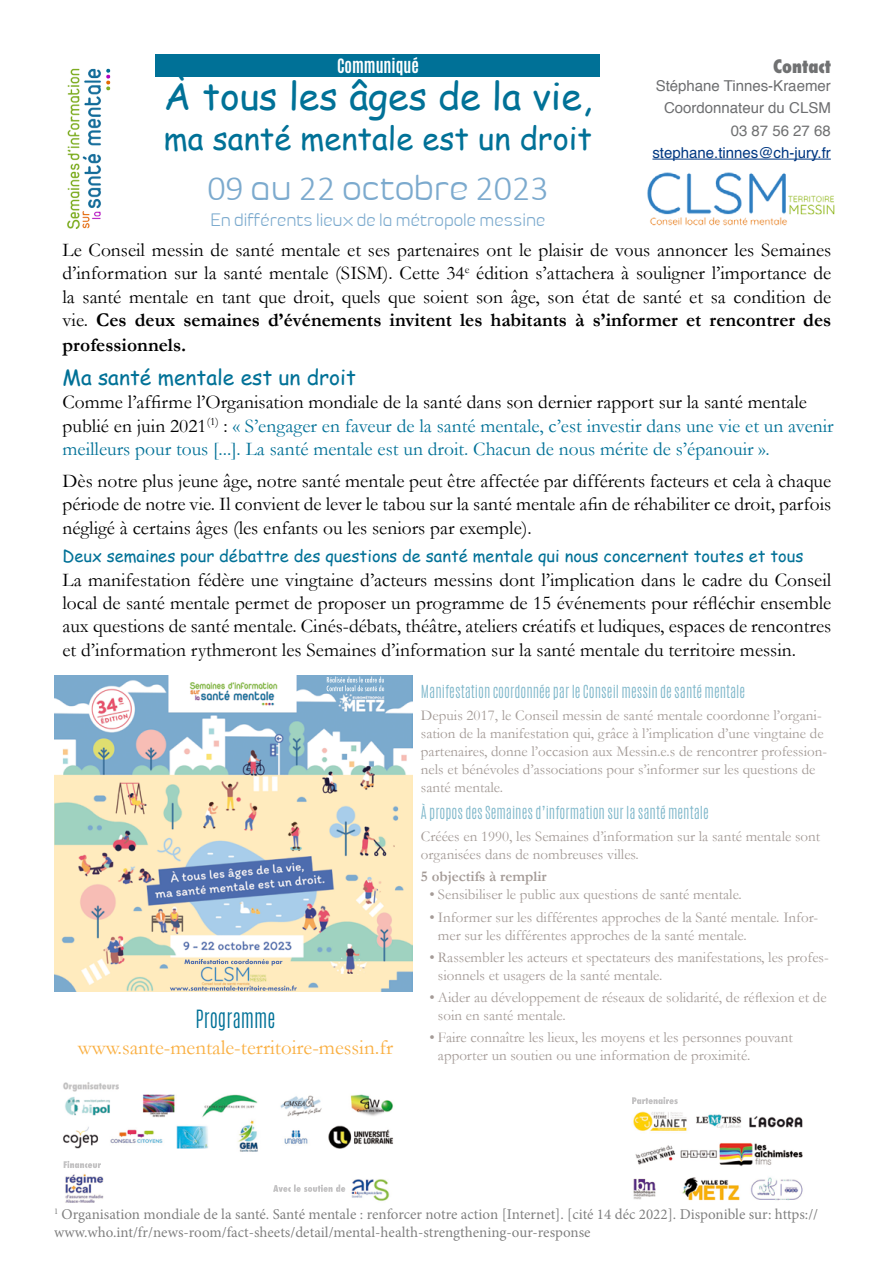
<style>
.page{position:relative;width:893px;height:1263px;background:#fff}
.page>*{position:absolute;margin:0;border:0;box-sizing:border-box;transform-origin:0 0}
.t1{font:37.5px "Comic Sans MS";color:#007197}
.t2{font:300 36px "Byom";color:#7caace}
.t3{font:31.5px "Comic Sans MS";color:#007197}
.t4{font:21px "Garamond";color:#faaf41}
.t5{font:21px "Comic Sans MS";color:#007197}
.t6{font:300 21px "Antonio";color:#007197;scale:.95 1}
.t7{font:19.5px/23.4px "Garamond";color:#000;text-align:justify}
.t8{font:19.5px/23.4px "Garamond";color:#007197}
.t9{font:700 19.5px "Garamond";color:#000}
.t10{font:300 18px "Byom";color:#7caace;scale:.96 1}
.t11{font:800 condensed 18px "Futura";color:#707172}
.t12{font:16.5px "Comic Sans MS";color:#007197}
.t13{font:700 16.5px "Antonio";color:#fff}
.t14{font:15px/18px "Garamond";color:#a49b97}
.t15{font:15px/18px "Minion Pro";color:#000}
.t16{font:300 15px "Antonio";color:#80b8cb;scale:.95 1}
.t17{font:15px/22.2px "Helvetica";color:#6d6e70;text-align:center}
.t18{font:15px "Helvetica";color:#003882}
.t19{font:700 15px "Garamond";color:#a49b97}
.t20{font:15px "Helvetica";color:#707172}
.s1{font-family:"Calibri"}
.s2{font-weight:700}
.s3{color:#000}
</style>
<div class="page">
<div style="left:156px;top:54px;width:444px;height:23px;background:#007197"></div>
<hr style="left:652px;top:159px;width:179px;height:1px;background:#003882">
<img style="left:63px;top:1082px;width:330px;height:121px">
<img style="left:54px;top:675px;width:359px;height:317px">
<img style="left:632px;top:1097px;width:171px;height:104px">
<img style="left:67px;top:68px;width:44px;height:161px">
<img style="left:647px;top:172px;width:188px;height:54px">
<p class="t13" style="left:337px;top:53px;width:83px">COMMUNIQUÉ</p>
<h1 class="t1" style="left:164px;top:69px;width:430px">À tous les âges de la vie,</h1>
<h3 class="t3" style="left:164px;top:115px;width:430px">ma santé mentale est un droit</h3>
<h2 class="t2" style="left:207px;top:167px;width:343px"><span class="s1">09</span> au <span class="s1">22</span> octobre <span class="s1">2023</span></h2>
<p class="t10" style="left:210px;top:209px;width:350px">En différents lieux de la métropole messine</p>
<p class="t11" style="left:773px;top:54px;width:59px">Contact</p>
<p class="t17" style="left:656px;top:75px;width:177px">Stéphane Tinnes-Kraemer<br>Coordonnateur du CLSM</p>
<p class="t20" style="left:731px;top:119px;width:102px">03 87 56 27 68</p>
<p class="t18" style="left:652px;top:141px;width:180px">stephane.tinnes@ch-jury.fr</p>
<p class="t7" style="left:63px;top:238px;width:770px">Le Conseil messin de santé mentale et ses partenaires ont le plaisir de vous annoncer les Semaines d’information sur la santé mentale (SISM). Cette 34<sup>e</sup> édition s’attachera à souligner l’importance de la santé mentale en tant que droit, quels que soient son âge, son état de santé et sa condition de vie. <span class="s2">Ces deux semaines d’événements invitent les habitants à s’informer et rencontrer des</span></p>
<p class="t9" style="left:63px;top:333px;width:125px">professionnels.</p>
<p class="t5" style="left:63px;top:362px;width:295px">Ma santé mentale est un droit</p>
<p class="t8" style="left:62px;top:390px;width:773px"><span class="s3">Comme l’affirme l’Organisation mondiale de la santé dans son dernier rapport sur la santé mentale publié en juin 2021</span><sup>(1)</sup> <span class="s3">:</span> « S’engager en faveur de la santé mentale, c’est investir dans une vie et un avenir meilleurs pour tous [...]. La santé mentale est un droit. Chacun de nous mérite de s’épanouir ».</p>
<p class="t7" style="left:62px;top:469px;width:770px">Dès notre plus jeune âge, notre santé mentale peut être affectée par différents facteurs et cela à chaque période de notre vie. Il convient de lever le tabou sur la santé mentale afin de réhabiliter ce droit, parfois négligé à certains âges (les enfants ou les seniors par exemple).</p>
<p class="t12" style="left:63px;top:544px;width:742px">Deux semaines pour débattre des questions de santé mentale qui nous concernent toutes et tous</p>
<p class="t7" style="left:63px;top:567px;width:770px">La manifestation fédère une vingtaine d’acteurs messins dont l’implication dans le cadre du Conseil local de santé mentale permet de proposer un programme de 15 événements pour réfléchir ensemble aux questions de santé mentale. Cinés-débats, théâtre, ateliers créatifs et ludiques, espaces de rencontres et d’information rythmeront les Semaines d’information sur la santé mentale du territoire messin.</p>
<p class="t6" style="left:196px;top:1004px;width:85px">Programme</p>
<p class="t4" style="left:78px;top:1035px;width:317px">www.sante-mentale-territoire-messin.fr</p>
<p class="t16" style="left:421px;top:681px;width:343px">Manifestation coordonnée par le Conseil messin de santé mentale</p>
<p class="t14" style="left:421px;top:706px;width:408px">Depuis 2017, le Conseil messin de santé mentale coordonne l’organi&shy;sation de la manifestation qui, grâce à l’implication d’une vingtaine de partenaires, donne l’occasion aux Messin.e.s de rencontrer profession&shy;nels et bénévoles d’associations pour s’informer sur les questions de santé mentale.</p>
<p class="t16" style="left:421px;top:802px;width:304px">À propos des Semaines d’information sur la santé mentale</p>
<p class="t14" style="left:421px;top:827px;width:401px">Créées en 1990, les Semaines d’information sur la santé mentale sont organisées dans de nombreuses villes.</p>
<p class="t19" style="left:421px;top:868px;width:127px">5 objectifs à remplir</p>
<p class="t14" style="left:429px;top:885px;width:314px">• Sensibiliser le public aux questions de santé mentale.</p>
<p class="t14" style="left:438px;top:908px;width:382px;text-indent:-9px">• Informer sur les différentes approches de la Santé mentale. Infor&shy;mer sur les différentes approches de la santé mentale.</p>
<p class="t14" style="left:438px;top:948px;width:392px;text-indent:-9px">• Rassembler les acteurs et spectateurs des manifestations, les profes&shy;sionnels et usagers de la santé mentale.</p>
<p class="t14" style="left:438px;top:988px;width:390px;text-indent:-9px">• Aider au développement de réseaux de solidarité, de réflexion et de soin en santé mentale.</p>
<p class="t14" style="left:438px;top:1028px;width:356px;text-indent:-9px">• Faire connaître les lieux, les moyens et les personnes pouvant apporter un soutien ou une information de proximité.</p>
<p class="t15" style="left:54px;top:1205px;width:766px"><sup>1</sup> Organisation mondiale de la santé. Santé mentale : renforcer notre action [Internet]. [cité 14 déc 2022]. Disponible sur: https:// www.who.int/fr/news-room/fact-sheets/detail/mental-health-strengthening-our-response</p>
</div>
